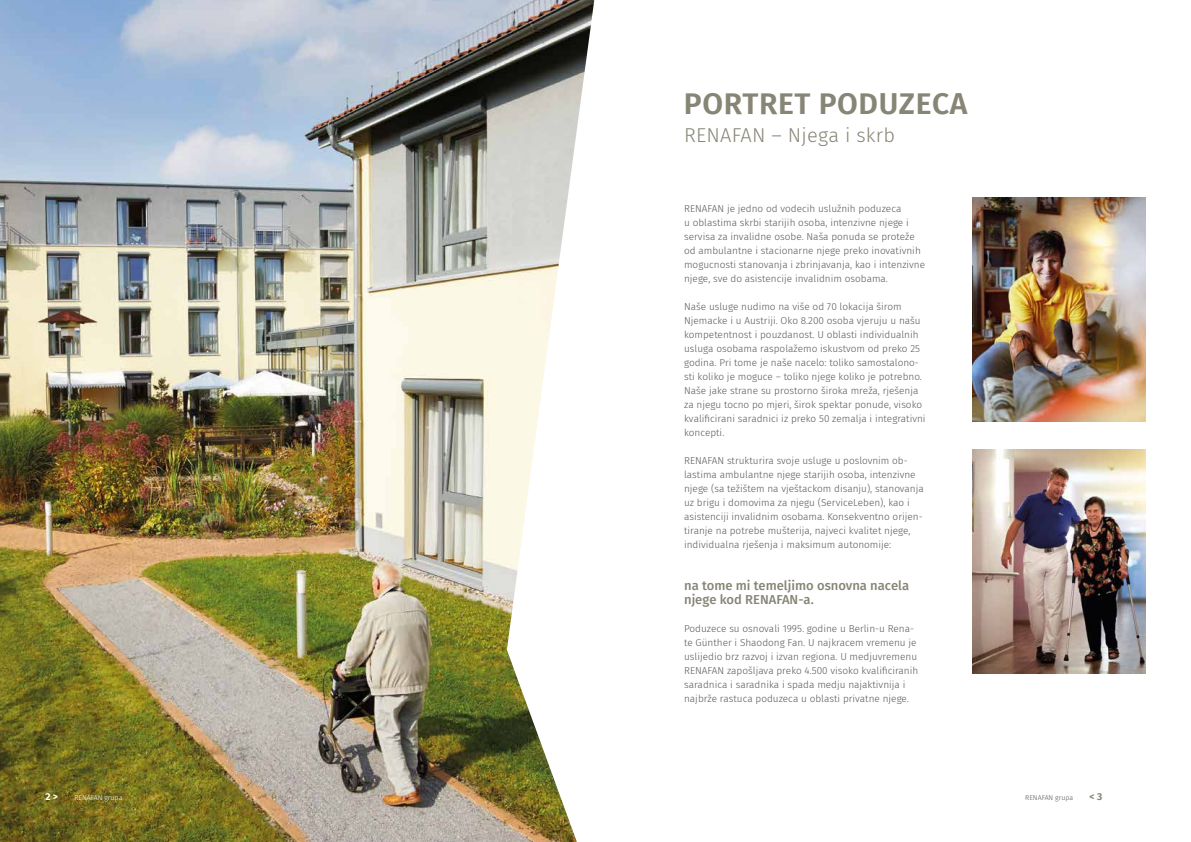
<style>
.page{position:relative;width:1191px;height:842px;background:#fff}
.page>*{position:absolute;margin:0;border:0;box-sizing:border-box;transform-origin:0 0}
.t1{font:600 30px "Fira Sans";letter-spacing:.02em;color:#878575}
.t2{font:300 20px "Fira Sans";letter-spacing:.01em;color:#878575}
.t3{font:500 13px/14px "Fira Sans";color:#878575}
.t4{font:300 10px/14px "Fira Sans";color:#575756}
.t5{font:700 10px "Fira Sans";color:#fff}
.t6{font:700 10px "Fira Sans";color:#878575}
.t7{font:300 7px "Fira Sans";color:#fff}
.t8{font:300 7px "Fira Sans";color:#575756}
</style>
<div class="page">
<img style="left:972px;top:198px;width:173px;height:224px">
<img style="left:0;top:0;width:594px;height:842px">
<img style="left:972px;top:450px;width:173px;height:224px">
<h1 class="t1" style="left:684px;top:79px;width:285px">PORTRET PODUZECA</h1>
<h2 class="t2" style="left:684px;top:121px;width:213px">RENAFAN – Njega i skrb</h2>
<p class="t4" style="left:684px;top:201px;width:243px">RENAFAN je jedno od vodecih uslužnih poduzeca<br>u oblastima skrbi starijih osoba, intenzivne njege i servisa za invalidne osobe. Naša ponuda se proteže od ambulantne i stacionarne njege preko inovativnih mogucnosti stanovanja i zbrinjavanja, kao i intenzivne njege, sve do asistencije invalidnim osobama.</p>
<p class="t4" style="left:684px;top:299px;width:243px">Naše usluge nudimo na više od 70 lokacija širom Njemacke i u Austriji. Oko 8.200 osoba vjeruju u našu kompetentnost i pouzdanost. U oblasti individualnih usluga osobama raspolažemo iskustvom od preko 25 godina. Pri tome je naše nacelo: toliko samostalono&shy;sti koliko je moguce – toliko njege koliko je potrebno.<br>Naše jake strane su prostorno široka mreža, rješenja za njegu tocno po mjeri, širok spektar ponude, visoko kvalificirani saradnici iz preko 50 zemalja i integrativni koncepti.</p>
<p class="t4" style="left:684px;top:453px;width:241px">RENAFAN strukturira svoje usluge u poslovnim ob&shy;lastima ambulantne njege starijih osoba, intenzivne njege (sa težištem na vještackom disanju), stanovanja uz brigu i domovima za njegu (ServiceLeben), kao i asistenciji invalidnim osobama. Konsekventno orijen&shy;tiranje na potrebe mušterija, najveci kvalitet njege, individualna rješenja i maksimum autonomije:</p>
<h3 class="t3" style="left:684px;top:578px;width:226px">na tome mi temeljimo osnovna nacela njege kod RENAFAN-a.</h3>
<p class="t4" style="left:684px;top:621px;width:236px">Poduzece su osnovali 1995. godine u Berlin-u Rena&shy;te Günther i Shaodong Fan. U najkracem vremenu je uslijedio brz razvoj i izvan regiona. U medjuvremenu RENAFAN zapošljava preko 4.500 visoko kvalificiranih saradnica i saradnika i spada medju najaktivnija i najbrže rastuca poduzeca u oblasti privatne njege.</p>
<p class="t5" style="left:45px;top:788px;width:14px">2 &gt;</p>
<p class="t7" style="left:74px;top:792px;width:50px">RENAFAN grupa</p>
<p class="t8" style="left:1025px;top:792px;width:50px">RENAFAN grupa</p>
<p class="t6" style="left:1089px;top:788px;width:14px">&lt; 3</p>
</div>
